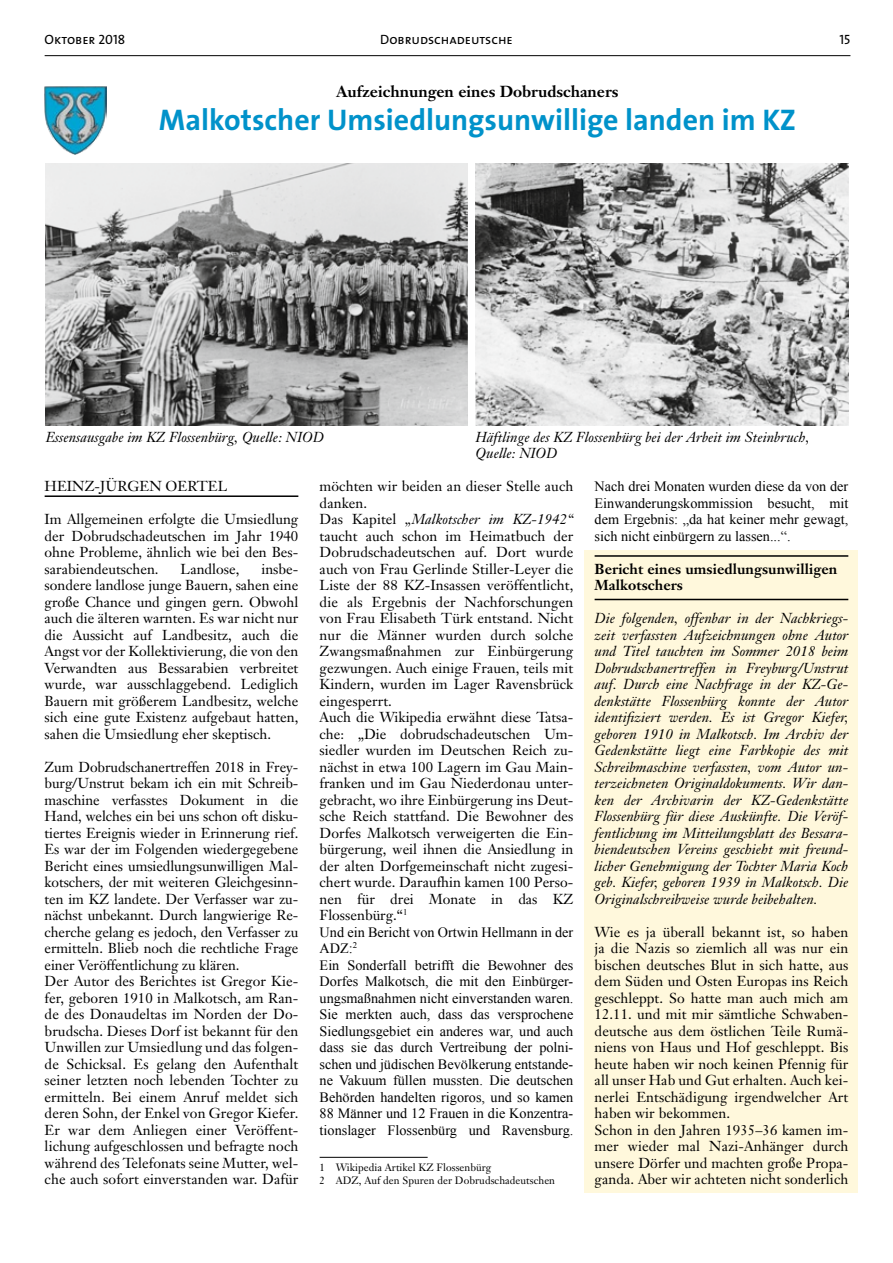
<style>
.page{position:relative;width:893px;height:1263px;background:#fff}
.page>*{position:absolute;margin:0;border:0;box-sizing:border-box;transform-origin:0 0}
.t1{font:700 30px "The Sans B7";color:#0092ca}
.t2{font:700 15.75px "Janson Text";color:#000}
.t3{font:14.25px/16.5px "Janson Text";letter-spacing:.005em;color:#000}
.t4{font:italic 14.25px/16.5px "Janson Text";letter-spacing:.005em;color:#000;text-align:justify}
.t5{font:14.25px/16.5px "Times New Roman";color:#000}
.t6{font:700 14.25px/16.5px "Janson Text";letter-spacing:.005em;color:#000}
.t7{font:13.5px "The Sans Caps";color:#000}
.t8{font:10.5px/13.5px "Janson Text";letter-spacing:.005em;color:#000}
.s1{font-style:italic}
</style>
<div class="page">
<hr style="left:45px;top:55px;width:805px;height:1px;background:#000">
<div style="left:585px;top:551px;width:273px;height:642px;background:#fff8dc"></div>
<hr style="left:45px;top:495px;width:253px;height:2px;background:#000">
<hr style="left:320px;top:1157px;width:108px;height:1px;background:#000">
<hr style="left:595px;top:555px;width:253px;height:2px;background:#000">
<hr style="left:595px;top:599px;width:253px;height:1px;background:#000">
<img style="left:44px;top:86px;width:63px;height:68px">
<img style="left:46px;top:163px;width:422px;height:262px">
<img style="left:476px;top:164px;width:372px;height:261px">
<p class="t7" style="left:45px;top:28px;width:82px">Oktober 2018</p>
<p class="t7" style="left:380px;top:28px;width:134px">Dobrudschadeutsche</p>
<p class="t7" style="left:839px;top:28px;width:13px">15</p>
<p class="t2" style="left:336px;top:82px;width:284px">Aufzeichnungen eines Dobrudschaners</p>
<h1 class="t1" style="left:159px;top:104px;width:639px">Malkotscher Umsiedlungsunwillige landen im KZ</h1>
<p class="t4" style="left:46px;top:429px;width:280px">Essensausgabe im KZ Flossenbürg, Quelle: NIOD</p>
<p class="t4" style="left:476px;top:429px;width:335px">Häftlinge des KZ Flossenbürg bei der Arbeit im Steinbruch,<br>Quelle: NIOD</p>
<p class="t3" style="left:45px;top:478px;width:23px">Heinz</p>
<p class="t3" style="left:95px;top:478px;width:35px">-Jürgen</p>
<p class="t3" style="left:166px;top:478px;width:23px">Oertel</p>
<p class="t3" style="left:45px;top:511px;width:255px;text-align:justify">Im Allgemeinen erfolgte die Umsiedlung der Dobrudschadeutschen im Jahr 1940 ohne Probleme, ähnlich wie bei den Bes&shy;sarabiendeutschen.</p>
<p class="t3" style="left:45px;top:560px;width:255px;text-indent:217px">insbe&shy;sondere landlose junge Bauern, sahen eine große Chance und gingen gern. Obwohl auch die älteren warnten. Es war nicht nur die Aussicht auf Landbesitz, auch die Angst vor der Kollektivierung, die von den Verwandten aus Bessarabien verbreitet wurde, war ausschlaggebend. Lediglich Bauern mit größerem Landbesitz, welche sich eine gute Existenz aufgebaut hatten, sahen die Umsiedlung eher skeptisch.</p>
<p class="t3" style="left:45px;top:758px;width:255px">Zum Dobrudschanertreffen 2018 in Frey&shy;burg/Unstrut bekam ich ein mit Schreib&shy;maschine verfasstes Dokument in die Hand, welches ein bei uns schon oft disku&shy;tiertes Ereignis wieder in Erinnerung rief.<br>Es war der im Folgenden wiedergegebene Bericht eines umsiedlungsunwilligen Mal&shy;kotschers, der mit weiteren Gleichgesinn&shy;ten im KZ landete. Der Verfasser war zu&shy;nächst unbekannt. Durch langwierige Re&shy;cherche gelang es jedoch, den Verfasser zu ermitteln. Blieb noch die rechtliche Frage einer Veröffentlichung zu klären.<br>Der Autor des Berichtes ist Gregor Kie&shy;fer, geboren 1910 in Malkotsch, am Ran&shy;de des Donaudeltas im Norden der Do&shy;brudscha. Dieses Dorf ist bekannt für den Unwillen zur Umsiedlung und das folgen&shy;de Schicksal. Es gelang den Aufenthalt seiner letzten noch lebenden Tochter zu ermitteln. Bei einem Anruf meldet sich deren Sohn, der Enkel von Gregor Kiefer.<br>Er war dem Anliegen einer Veröffent&shy;lichung aufgeschlossen und befragte noch während des Telefonats seine Mutter, wel&shy;che auch sofort einverstanden war. Dafür</p>
<p class="t3" style="left:181px;top:560px;width:60px">Landlose,</p>
<p class="t3" style="left:320px;top:478px;width:255px">möchten wir beiden an dieser Stelle auch danken.<br>Das Kapitel <span class="s1">„Malkotscher im KZ-1942“ </span>taucht auch schon im Heimatbuch der Dobrudschadeutschen auf. Dort wurde auch von Frau Gerlinde Stiller-Leyer die Liste der 88 KZ-Insassen veröffentlicht, die als Ergebnis der Nachforschungen von Frau Elisabeth Türk entstand. Nicht nur die Männer wurden durch solche Zwangsmaßnahmen zur Einbürgerung gezwungen. Auch einige Frauen, teils mit Kindern, wurden im Lager Ravensbrück eingesperrt.<br>Auch die Wikipedia erwähnt diese Tatsa&shy;che: „Die dobrudschadeutschen Um&shy;siedler wurden im Deutschen Reich zu&shy;nächst in etwa 100 Lagern im Gau Main&shy;franken und im Gau Niederdonau unter&shy;gebracht, wo ihre Einbürgerung ins Deut&shy;sche Reich stattfand. Die Bewohner des Dorfes Malkotsch verweigerten die Ein&shy;bürgerung, weil ihnen die Ansiedlung in der alten Dorfgemeinschaft nicht zugesi&shy;chert wurde. Daraufhin kamen 100 Perso&shy;nen für drei Monate in das KZ Flossenbürg.“<sup>1</sup></p>
<p class="t5" style="left:320px;top:923px;width:255px">Und ein Bericht von Ortwin Hellmann in der ADZ:<sup>2<br></sup>Ein Sonderfall betrifft die Bewohner des Dorfes Malkotsch, die mit den Einbürger&shy;ungsmaßnahmen nicht einverstanden waren.<br>Sie merkten auch, dass das versprochene Siedlungsgebiet ein anderes war, und auch dass sie das durch Vertreibung der polni&shy;schen und jüdischen Bevölkerung entstande&shy;ne Vakuum füllen mussten. Die deutschen Behörden handelten rigoros, und so kamen 88 Männer und 12 Frauen in die Konzentra&shy;tionslager Flossenbürg und Ravensburg.</p>
<p class="t8" style="left:320px;top:1160px;width:237px">1 Wikipedia Artikel KZ Flossenbürg<br>2 ADZ, Auf den Spuren der Dobrudschadeutschen</p>
<p class="t5" style="left:595px;top:478px;width:255px;text-align:justify">Nach drei Monaten wurden diese da von der Einwanderungskommission besucht, mit dem Ergebnis: „da hat keiner mehr gewagt, sich nicht einbürgern zu lassen...“.</p>
<p class="t6" style="left:595px;top:560px;width:244px">Bericht eines umsiedlungsunwilligen<br>Malkotschers</p>
<p class="t4" style="left:595px;top:610px;width:255px">Die folgenden, offenbar in der Nachkriegs&shy;zeit verfassten Aufzeichnungen ohne Autor und Titel tauchten im Sommer 2018 beim Dobrudschanertreffen in Freyburg/Unstrut auf. Durch eine Nachfrage in der KZ-Ge&shy;denkstätte Flossenbürg konnte der Autor identifiziert werden. Es ist Gregor Kiefer, geboren 1910 in Malkotsch. Im Archiv der Gedenkstätte liegt eine Farbkopie des mit Schreibmaschine verfassten, vom Autor un&shy;terzeichneten Originaldokuments. Wir dan&shy;ken der Archivarin der KZ-Gedenkstätte Flossenbürg für diese Auskünfte. Die Veröf&shy;fentlichung im Mitteilungsblatt des Bessara&shy;biendeutschen Vereins geschieht mit freund&shy;licher Genehmigung der Tochter Maria Koch geb. Kiefer, geboren 1939 in Malkotsch. Die Originalschreibweise wurde beibehalten.</p>
<p class="t3" style="left:595px;top:923px;width:255px">Wie es ja überall bekannt ist, so haben ja die Nazis so ziemlich all was nur ein bischen deutsches Blut in sich hatte, aus dem Süden und Osten Europas ins Reich geschleppt. So hatte man auch mich am 12.11. und mit mir sämtliche Schwaben&shy;deutsche aus dem östlichen Teile Rumä&shy;niens von Haus und Hof geschleppt. Bis heute haben wir noch keinen Pfennig für all unser Hab und Gut erhalten. Auch kei&shy;nerlei Entschädigung irgendwelcher Art haben wir bekommen.<br>Schon in den Jahren 1935–36 kamen im&shy;mer wieder mal Nazi-Anhänger durch unsere Dörfer und machten große Propa&shy;ganda. Aber wir achteten nicht sonderlich</p>
</div>
